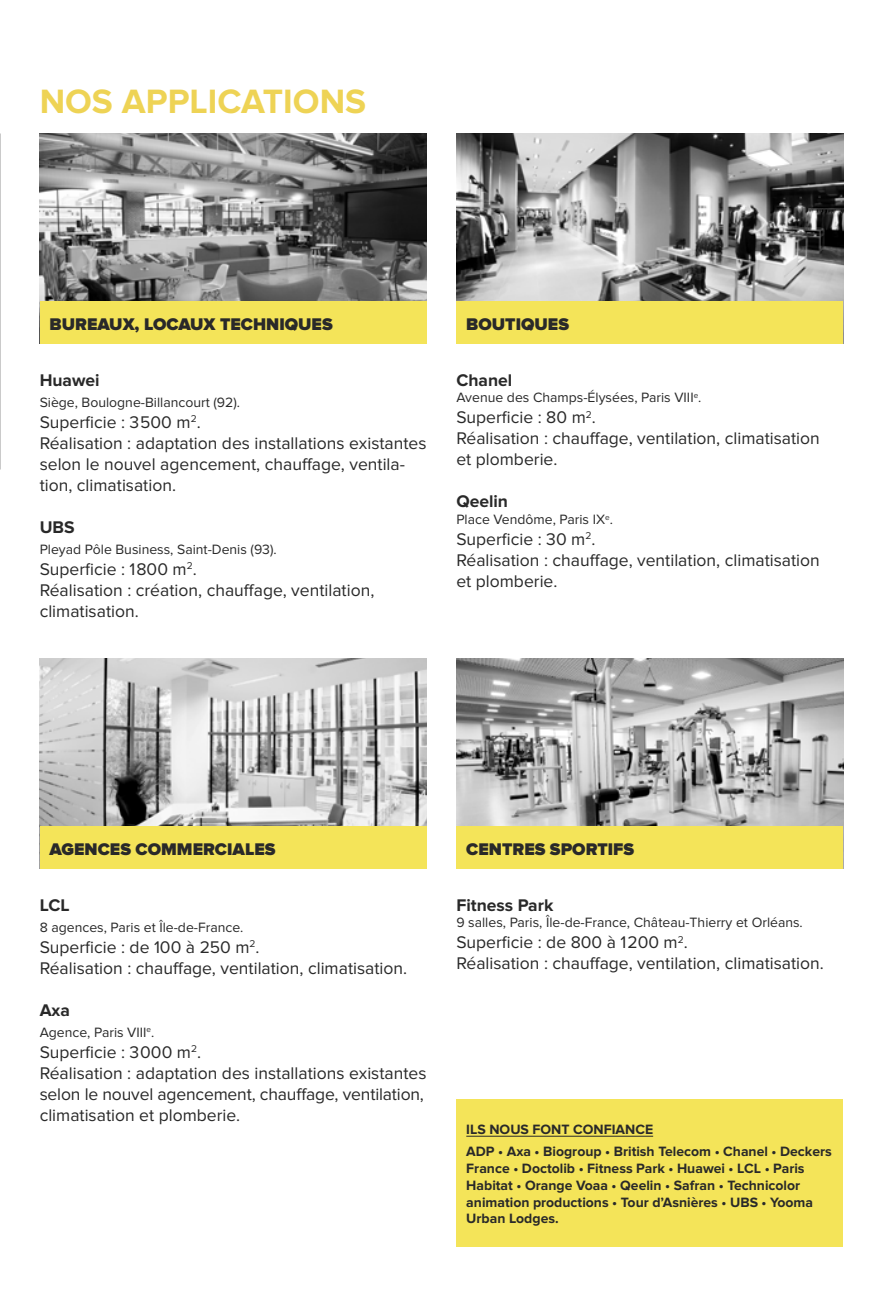
<style>
.page{position:relative;width:883px;height:1290px;background:#fff}
.page>*{position:absolute;margin:0;border:0;box-sizing:border-box;transform-origin:0 0}
.t1{font:700 35px "Proxima Nova";color:#eed355}
.t2{font:17.5px/21px "Proxima Nova";color:#292929}
.t3{font:900 17.5px "Proxima Nova";color:#292929}
.t4{font:700 17.5px "Proxima Nova";color:#292929}
.t5{font:14px "Proxima Nova";color:#292929}
.t6{font:700 14px/16.8px "Proxima Nova";color:#292929}
</style>
<div class="page">
<img style="left:456px;top:659px;width:387px;height:168px">
<img style="left:40px;top:659px;width:387px;height:168px">
<img style="left:40px;top:134px;width:387px;height:168px">
<img style="left:456px;top:134px;width:387px;height:168px">
<div style="left:40px;top:302px;width:387px;height:42px;background:#f4e459"></div>
<div style="left:456px;top:302px;width:387px;height:42px;background:#f4e459"></div>
<div style="left:40px;top:827px;width:387px;height:42px;background:#f4e459"></div>
<div style="left:456px;top:827px;width:387px;height:42px;background:#f4e459"></div>
<div style="left:456px;top:1100px;width:387px;height:147px;background:#f4e459"></div>
<hr style="left:466px;top:1136px;width:187px;height:1px;background:#292929">
<h1 class="t1" style="left:40px;top:81px;width:328px">NOS APPLICATIONS</h1>
<p class="t3" style="left:50px;top:314px;width:285px">BUREAUX, LOCAUX TECHNIQUES</p>
<p class="t3" style="left:466px;top:314px;width:104px">BOUTIQUES</p>
<p class="t4" style="left:40px;top:370px;width:61px">Huawei</p>
<p class="t5" style="left:40px;top:394px;width:202px">Siège, Boulogne-Billancourt (92).</p>
<p class="t2" style="left:40px;top:411px;width:388px">Superficie : 3 500 m<sup>2</sup>.<br>Réalisation : adaptation des installations existantes selon le nouvel agencement, chauffage, ventila&shy;tion, climatisation.</p>
<p class="t4" style="left:40px;top:517px;width:36px">UBS</p>
<p class="t5" style="left:40px;top:541px;width:239px">Pleyad Pôle Business, Saint-Denis (93).</p>
<p class="t2" style="left:40px;top:558px;width:336px">Superficie : 1 800 m<sup>2</sup>.<br>Réalisation : création, chauffage, ventilation, climatisation.</p>
<p class="t4" style="left:456px;top:370px;width:57px">Chanel</p>
<p class="t5" style="left:456px;top:390px;width:247px">Avenue des Champs-Élysées, Paris VIII<sup>e</sup>.</p>
<p class="t2" style="left:456px;top:407px;width:365px">Superficie : 80 m<sup>2</sup>.<br>Réalisation : chauffage, ventilation, climatisation et plomberie.</p>
<p class="t4" style="left:456px;top:491px;width:53px">Qeelin</p>
<p class="t5" style="left:456px;top:511px;width:158px">Place Vendôme, Paris IX<sup>e</sup>.</p>
<p class="t2" style="left:456px;top:529px;width:365px">Superficie : 30 m<sup>2</sup>.<br>Réalisation : chauffage, ventilation, climatisation et plomberie.</p>
<p class="t3" style="left:50px;top:839px;width:227px">AGENCES COMMERCIALES</p>
<p class="t3" style="left:466px;top:839px;width:169px">CENTRES SPORTIFS</p>
<p class="t4" style="left:40px;top:894px;width:31px">LCL</p>
<p class="t5" style="left:40px;top:919px;width:205px">8 agences, Paris et Île-de-France.</p>
<p class="t2" style="left:40px;top:936px;width:369px">Superficie : de 100 à 250 m<sup>2</sup>.<br>Réalisation : chauffage, ventilation, climatisation.</p>
<p class="t4" style="left:40px;top:999px;width:32px">Axa</p>
<p class="t5" style="left:40px;top:1024px;width:116px">Agence, Paris VIII<sup>e</sup>.</p>
<p class="t2" style="left:40px;top:1041px;width:388px">Superficie : 3 000 m<sup>2</sup>.<br>Réalisation : adaptation des installations existantes selon le nouvel agencement, chauffage, ventilation, climatisation et plomberie.</p>
<p class="t4" style="left:456px;top:894px;width:99px">Fitness Park</p>
<p class="t5" style="left:456px;top:914px;width:348px">9 salles, Paris, Île-de-France, Château-Thierry et Orléans.</p>
<p class="t2" style="left:456px;top:932px;width:369px">Superficie : de 800 à 1 200 m<sup>2</sup>.<br>Réalisation : chauffage, ventilation, climatisation.</p>
<p class="t6" style="left:466px;top:1119px;width:367px;line-height:21.7px">ILS NOUS FONT CONFIANCE<br>ADP • Axa • Biogroup • British Telecom • Chanel • Deckers</p>
<p class="t6" style="left:466px;top:1160px;width:348px">France • Doctolib • Fitness Park • Huawei • LCL • Paris Habitat • Orange Voaa • Qeelin • Safran • Technicolor animation productions • Tour d’Asnières • UBS • Yooma Urban Lodges.</p>
</div>
